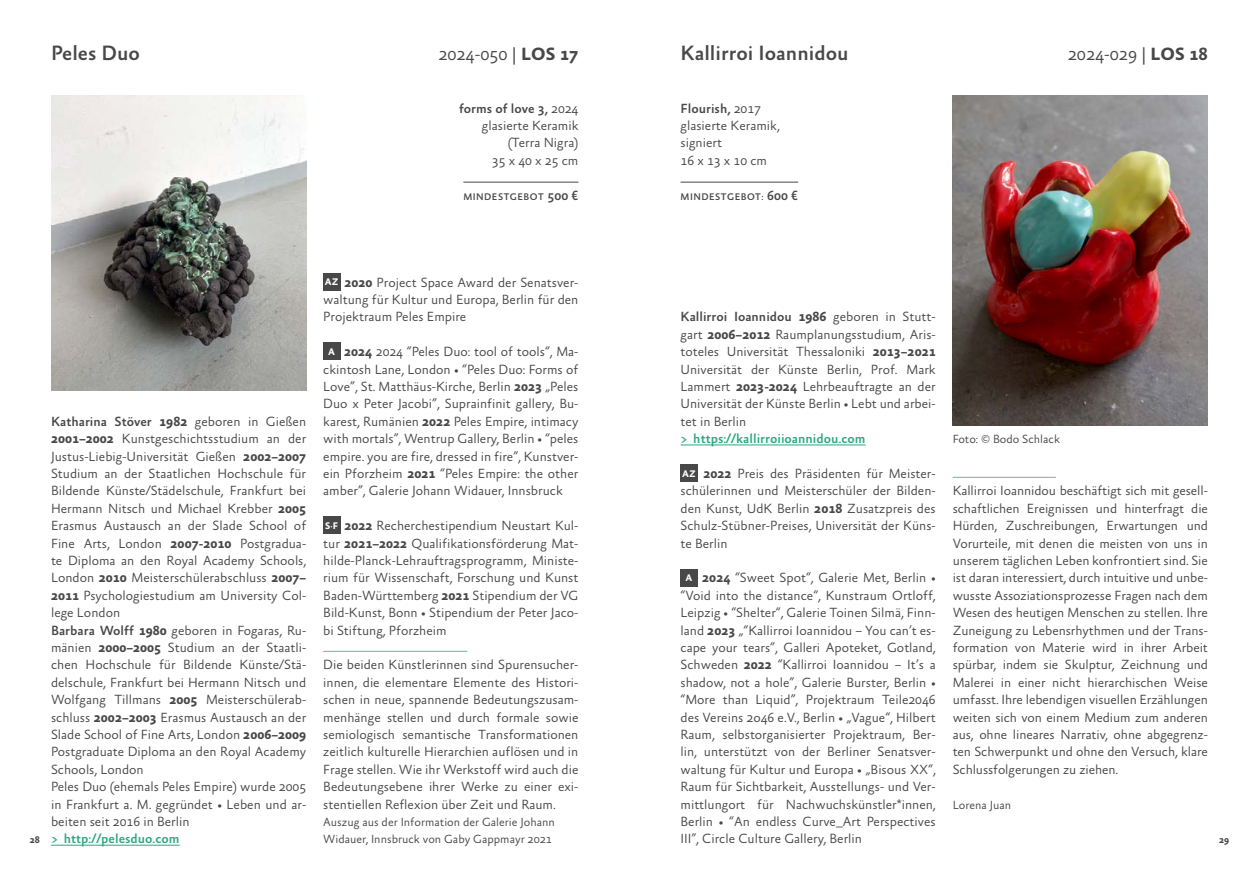
<style>
.page{position:relative;width:1259px;height:893px;background:#fff}
.page>*{position:absolute;margin:0;border:0;box-sizing:border-box;transform-origin:0 0}
.t1{font:500 21px "Absara Sans";color:#474847}
.t2{font:300 18px "Absara Sans";color:#474847}
.t3{font:300 13.5px/17.4px "Absara Sans";color:#474847;text-align:justify}
.t4{font:500 13.5px "Absara Sans";color:#2fa580}
.t5{font:300 12px/17.4px "Absara Sans";color:#474847}
.t6{font:500 9.75px "Absara Sans";letter-spacing:.05em;color:#474847}
.t7{font:700 9.75px "Absara Sans";color:#474847}
.s1{font-weight:700}
.s2{font-weight:500}
.s3{font-size:13.5px}
.s4{font-weight:700;font-size:9.75px;color:#fff}
</style>
<div class="page">
<hr style="left:463px;top:182px;width:115px;height:1px;background:#474847">
<img style="left:51px;top:95px;width:255px;height:296px">
<hr style="left:680px;top:445px;width:185px;height:1px;background:#2fa580">
<div style="left:680px;top:465px;width:17px;height:17px;background:#474847"></div>
<div style="left:680px;top:569px;width:17px;height:17px;background:#474847"></div>
<hr style="left:952px;top:477px;width:104px;height:1px;background:#74c29e">
<hr style="left:680px;top:182px;width:118px;height:1px;background:#474847">
<img style="left:952px;top:95px;width:256px;height:331px">
<hr style="left:51px;top:845px;width:129px;height:1px;background:#2fa580">
<hr style="left:323px;top:651px;width:144px;height:1px;background:#74c29e">
<div style="left:323px;top:273px;width:17px;height:17px;background:#474847"></div>
<div style="left:323px;top:343px;width:17px;height:17px;background:#474847"></div>
<div style="left:323px;top:517px;width:17px;height:17px;background:#474847"></div>
<h1 class="t1" style="left:51px;top:42px;width:90px">Peles Duo</h1>
<h2 class="t2" style="left:438px;top:45px;width:142px">2024-050 | <span class="s1">LOS 17</span></h2>
<p class="t3" style="left:459px;top:100px;width:121px;text-align:right"><span class="s2">forms of love 3,</span> 2024 glasierte Keramik (Terra Nigra)<br>35 x 40 x 25 cm</p>
<p class="t6" style="left:463px;top:191px;width:117px">MINDESTGEBOT <span class="s3">500 €</span></p>
<h1 class="t1" style="left:680px;top:42px;width:169px">Kallirroi Ioannidou</h1>
<h2 class="t2" style="left:1068px;top:45px;width:142px">2024-029 | <span class="s1">LOS 18</span></h2>
<p class="t3" style="left:680px;top:100px;width:101px;text-align:left"><span class="s2">Flourish,</span> 2017 glasierte Keramik, signiert<br>16 x 13 x 10 cm</p>
<p class="t6" style="left:680px;top:191px;width:119px">MINDESTGEBOT: <span class="s3">600 €</span></p>
<p class="t3" style="left:323px;top:274px;width:257px"><span class="s4">AZ</span> <span class="s1">2020</span> Project Space Award der Senatsver&shy;waltung für Kultur und Europa, Berlin für den Projektraum Peles Empire</p>
<p class="t3" style="left:323px;top:344px;width:257px;text-indent:5px"><span class="s4">A</span> <span class="s1">2024</span> 2024 “Peles Duo: tool of tools“, Ma&shy;ckintosh Lane, London • “Peles Duo: Forms of Love”, St. Matthäus-Kirche, Berlin <span class="s1">2023</span> „Peles Duo x Peter Jacobi”, Suprainfinit gallery, Bu&shy;karest, Rumänien <span class="s1">2022</span> Peles Empire, intimacy with mortals”, Wentrup Gallery, Berlin • “peles empire. you are fire, dressed in fire”, Kunstver&shy;ein Pforzheim <span class="s1">2021</span> “Peles Empire: the other amber”, Galerie Johann Widauer, Innsbruck</p>
<p class="t3" style="left:323px;top:518px;width:257px"><span class="s4">S·F</span> <span class="s1">2022</span> Recherchestipendium Neustart Kul&shy;tur <span class="s1">2021–2022</span> Qualifikationsförderung Mat&shy;hilde-Planck-Lehrauftragsprogramm, Ministe&shy;rium für Wissenschaft, Forschung und Kunst Baden-Württemberg <span class="s1">2021</span> Stipendium der VG Bild-Kunst, Bonn • Stipendium der Peter Jaco&shy;bi Stiftung, Pforzheim</p>
<p class="t3" style="left:323px;top:657px;width:257px">Die beiden Künstlerinnen sind Spurensucher&shy;innen, die elementare Elemente des Histori&shy;schen in neue, spannende Bedeutungszusam&shy;menhänge stellen und durch formale sowie semiologisch semantische Transformationen zeitlich kulturelle Hierarchien auflösen und in Frage stellen. Wie ihr Werkstoff wird auch die Bedeutungsebene ihrer Werke zu einer exi&shy;stentiellen Reflexion über Zeit und Raum.</p>
<p class="t5" style="left:323px;top:814px;width:233px">Auszug aus der Information der Galerie Johann<br>Widauer, Innsbruck von Gaby Gappmayr 2021</p>
<p class="t3" style="left:680px;top:309px;width:257px"><span class="s2">Kallirroi Ioannidou</span> <span class="s1">1986</span> geboren in Stutt&shy;gart <span class="s1">2006–2012</span> Raumplanungsstudium, Aris&shy;toteles Universität Thessaloniki <span class="s1">2013–2021<br></span>Universität der Künste Berlin, Prof. Mark Lammert <span class="s1">2023-2024</span> Lehrbeauftragte an der Universität der Künste Berlin • Lebt und arbei&shy;tet in Berlin</p>
<p class="t4" style="left:680px;top:432px;width:186px">&gt; https://kallirroiioannidou.com</p>
<p class="t3" style="left:680px;top:465px;width:257px"><span class="s4">AZ</span> <span class="s1">2022</span> Preis des Präsidenten für Meister&shy;schülerinnen und Meisterschüler der Bilden&shy;den Kunst, UdK Berlin <span class="s1">2018</span> Zusatzpreis des Schulz-Stübner-Preises, Universität der Küns&shy;te Berlin</p>
<p class="t3" style="left:680px;top:570px;width:257px;text-indent:5px"><span class="s4">A</span> <span class="s1">2024</span> “Sweet Spot“, Galerie Met, Berlin • “Void into the distance“, Kunstraum Ortloff, Leipzig • “Shelter“, Galerie Toinen Silmä, Finn&shy;land <span class="s1">2023</span> „“Kallirroi Ioannidou – You can’t es&shy;cape your tears”, Galleri Apoteket, Gotland, Schweden <span class="s1">2022</span> “Kallirroi Ioannidou – It’s a shadow, not a hole”, Galerie Burster, Berlin • “More than Liquid”, Projektraum Teile2046 des Vereins 2o46 e.V., Berlin • „Vague“, Hilbert Raum, selbstorganisierter Projektraum, Ber&shy;lin, unterstützt von der Berliner Senatsver&shy;waltung für Kultur und Europa • „Bisous XX“, Raum für Sichtbarkeit, Ausstellungs- und Ver&shy;mittlungort für Nachwuchskünstler*innen, Berlin • “An endless Curve_Art Perspectives III”, Circle Culture Gallery, Berlin</p>
<p class="t3" style="left:51px;top:413px;width:257px;text-align:left"><span class="s2">Katharina Stöver</span> <span class="s1">1982</span> geboren in Gießen <span class="s1">2001–2002</span> Kunstgeschichtsstudium an der Justus-Liebig-Universität Gießen <span class="s1">2002–2007<br></span>Studium an der Staatlichen Hochschule für Bildende Künste/Städelschule, Frankfurt bei Hermann Nitsch und Michael Krebber <span class="s1">2005<br></span>Erasmus Austausch an der Slade School of Fine Arts, London <span class="s1">2007-2010</span> Postgradua&shy;te Diploma an den Royal Academy Schools, London <span class="s1">2010</span> Meisterschülerabschluss <span class="s1">2007– 2011</span> Psychologiestudium am University Col&shy;lege London<br><span class="s2">Barbara Wolff</span> <span class="s1">1980</span> geboren in Fogaras, Ru&shy;mänien <span class="s1">2000–2005</span> Studium an der Staatli&shy;chen Hochschule für Bildende Künste/Stä&shy;delschule, Frankfurt bei Hermann Nitsch und Wolfgang Tillmans <span class="s1">2005</span> Meisterschülerab&shy;schluss <span class="s1">2002–2003</span> Erasmus Austausch an der Slade School of Fine Arts, London <span class="s1">2006–2009<br></span>Postgraduate Diploma an den Royal Academy Schools, London<br>Peles Duo (ehemals Peles Empire) wurde 2005 in Frankfurt a. M. gegründet • Leben und ar&shy;beiten seit 2016 in Berlin</p>
<p class="t4" style="left:51px;top:832px;width:130px">&gt; http://pelesduo.com</p>
<p class="t5" style="left:952px;top:431px;width:109px">Foto: © Bodo Schlack</p>
<p class="t3" style="left:952px;top:483px;width:257px">Kallirroi Ioannidou beschäftigt sich mit gesell&shy;schaftlichen Ereignissen und hinterfragt die Hürden, Zuschreibungen, Erwartungen und Vorurteile, mit denen die meisten von uns in unserem täglichen Leben konfrontiert sind. Sie ist daran interessiert, durch intuitive und unbe&shy;wusste Assoziationsprozesse Fragen nach dem Wesen des heutigen Menschen zu stellen. Ihre Zuneigung zu Lebensrhythmen und der Trans&shy;formation von Materie wird in ihrer Arbeit spürbar, indem sie Skulptur, Zeichnung und Malerei in einer nicht hierarchischen Weise umfasst. Ihre lebendigen visuellen Erzählungen weiten sich von einem Medium zum anderen aus, ohne lineares Narrativ, ohne abgegrenz&shy;ten Schwerpunkt und ohne den Versuch, klare Schlussfolgerungen zu ziehen.</p>
<p class="t5" style="left:952px;top:796px;width:60px">Lorena Juan</p>
<p class="t7" style="left:30px;top:835px;width:12px">28</p>
<p class="t7" style="left:1219px;top:835px;width:12px">29</p>
</div>
